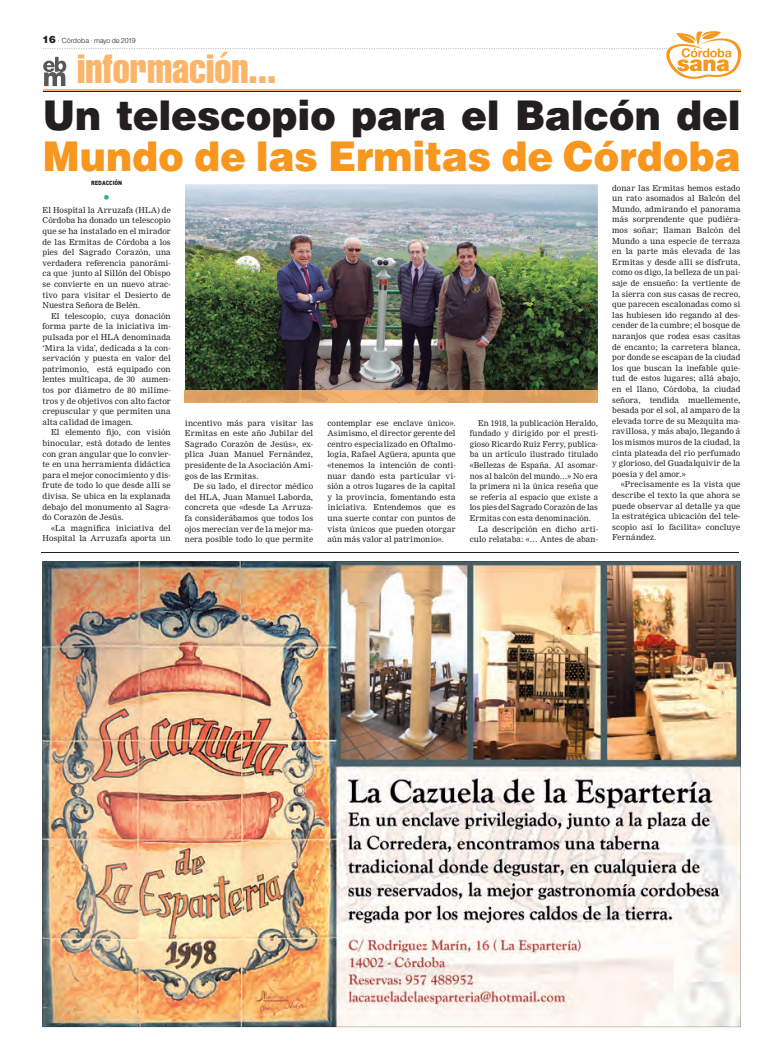
<style>
.page{position:relative;width:783px;height:1049px;background:#fff}
.page>*{position:absolute;margin:0;border:0;box-sizing:border-box;transform-origin:0 0}
.t1{font:900 41px "Helvetica";letter-spacing:-.01em;color:#231f20;scale:.95 1}
.t2{font:900 41px "Helvetica";color:#f7971d;scale:.95 1}
.t3{font:extra-condensed 40px "Helvetica";color:#fbb568}
.t4{font:14px "DIN";color:#2bb572}
.t5{font:8px/10.6px "Nimrod";letter-spacing:.01em;color:#231f20;text-align:justify}
.t6{font:8px "Nimrod";letter-spacing:.01em;color:#231f20;scale:.96 1}
.t7{font:300 7px "Helvetica";letter-spacing:-.02em;color:#231f20}
.t8{font:900 6px "DIN";color:#231f20;scale:.96 1}
.s1{font-weight:900;font-size:10px}
</style>
<div class="page">
<hr style="left:43px;top:90px;width:697px;height:2px;background:#fbb568">
<hr style="left:43px;top:92px;width:697px;height:1px;background:#231f20">
<img style="left:185px;top:184px;width:412px;height:206px">
<img style="left:185px;top:390px;width:412px;height:12px">
<svg style="left:43px;top:31px;width:698px;height:55px"></svg>
<hr style="left:41px;top:553px;width:697px;height:1px;background:#231f20">
<img style="left:42px;top:561px;width:698px;height:466px">
<p class="t7" style="left:43px;top:38px;width:95px"><span class="s1">16</span> · Córdoba · mayo de 2019</p>
<h2 class="t3" style="left:77px;top:55px;width:201px">información...</h2>
<h1 class="t1" style="left:43px;top:101px;width:736px">Un telescopio para el Balcón del</h1>
<h1 class="t2" style="left:43px;top:142px;width:736px">Mundo de las Ermitas de Córdoba</h1>
<p class="t8" style="left:91px;top:181px;width:34px">REDACCIÓN</p>
<h3 class="t4" style="left:103px;top:192px;width:9px">•</h3>
<p class="t5" style="left:43px;top:205px;width:130px">El Hospital la Arruzafa (HLA) de Córdoba ha donado un telescopio que se ha instalado en el mirador de las Ermitas de Córdoba a los pies del Sagrado Corazón, una verdadera referencia panorámi&shy;ca que junto al Sillón del Obispo se convierte en un nuevo atrac&shy;tivo para visitar el Desierto de Nuestra Señora de Belén.</p>
<p class="t5" style="left:43px;top:311px;width:130px;text-indent:9px">El telescopio, cuya donación forma parte de la iniciativa im&shy;pulsada por el HLA denominada ‘Mira la vida’, dedicada a la con&shy;servación y puesta en valor del patrimonio, está equipado con lentes multicapa, de 30 aumen&shy;tos por diámetro de 80 milíme&shy;tros y de objetivos con alto factor crepuscular y que permiten una alta calidad de imagen.</p>
<p class="t5" style="left:43px;top:428px;width:130px;text-indent:9px">El elemento fijo, con visión binocular, está dotado de lentes con gran angular que lo convier&shy;te en una herramienta didáctica para el mejor conocimiento y dis&shy;frute de todo lo que desde allí se divisa. Se ubica en la explanada debajo del monumento al Sagra&shy;do Corazón de Jesús.</p>
<p class="t5" style="left:43px;top:523px;width:130px;text-align:right">«La magnífica iniciativa del<br>Hospital la Arruzafa aporta un</p>
<p class="t5" style="left:612px;top:183px;width:130px">donar las Ermitas hemos estado un rato asomados al Balcón del Mundo, admirando el panorama más sorprendente que pudiéra&shy;mos soñar; llaman Balcón del Mundo a una especie de terraza en la parte más elevada de las Ermitas y desde allí se disfruta, como os digo, la belleza de un pai&shy;saje de ensueño: la vertiente de la sierra con sus casas de recreo, que parecen escalonadas como si las hubiesen ido regando al des&shy;cender de la cumbre; el bosque de naranjos que rodea esas casitas de encanto; la carretera blanca, por donde se escapan de la ciudad los que buscan la inefable quie&shy;tud de estos lugares; allá abajo, en el llano, Córdoba, la ciudad señora, tendida muellemente, besada por el sol, al amparo de la elevada torre de su Mezquita ma&shy;ravillosa, y más abajo, llegando á los mismos muros de la ciudad, la cinta plateada del río perfumado y glorioso, del Guadalquivir de la poesía y del amor.»</p>
<p class="t5" style="left:612px;top:480px;width:130px;text-indent:9px">«Precisamente es la vista que describe el texto la que ahora se puede observar al detalle ya que la estratégica ubicación del tele&shy;scopio así lo facilita» concluye Fernández.</p>
<p class="t5" style="left:327px;top:418px;width:130px">contemplar ese enclave único».<br>Asimismo, el director gerente del centro especializado en Oftalmo&shy;logía, Rafael Agüera, apunta que «tenemos la intención de conti&shy;nuar dando esta particular vi&shy;sión a otros lugares de la capital y la provincia, fomentando esta iniciativa. Entendemos que es una suerte contar con puntos de vista únicos que pueden otorgar aún más valor al patrimonio».</p>
<p class="t6" style="left:478px;top:420px;width:126px">En 1918, la publicación Heraldo,</p>
<p class="t5" style="left:185px;top:418px;width:130px">incentivo más para visitar las Ermitas en este año Jubilar del Sagrado Corazón de Jesús», ex&shy;plica Juan Manuel Fernández, presidente de la Asociación Ami&shy;gos de las Ermitas.</p>
<p class="t5" style="left:185px;top:482px;width:130px;text-indent:9px">De su lado, el director médico del HLA, Juan Manuel Laborda, concreta que «desde La Arruza&shy;fa considerábamos que todos los ojos merecían ver de la mejor ma&shy;nera posible todo lo que permite</p>
<p class="t6" style="left:469px;top:430px;width:135px">fundado y dirigido por el presti-</p>
<p class="t6" style="left:469px;top:441px;width:135px">gioso Ricardo Ruiz Ferry, publica-</p>
<p class="t6" style="left:469px;top:451px;width:135px">ba un artículo ilustrado titulado</p>
<p class="t6" style="left:469px;top:462px;width:135px">«Bellezas de España. Al asomar-</p>
<p class="t6" style="left:469px;top:473px;width:135px">nos al balcón del mundo…» No era</p>
<p class="t6" style="left:469px;top:483px;width:135px">la primera ni la única reseña que</p>
<p class="t6" style="left:469px;top:494px;width:135px">se refería al espacio que existe a</p>
<p class="t6" style="left:469px;top:504px;width:135px">los pies del Sagrado Corazón de las</p>
<p class="t6" style="left:469px;top:515px;width:128px">Ermitas con esta denominación.</p>
<p class="t5" style="left:478px;top:524px;width:121px">La descripción en dicho artí-</p>
<p class="t5" style="left:469px;top:535px;width:130px">culo relataba: «… Antes de aban-</p>
</div>
